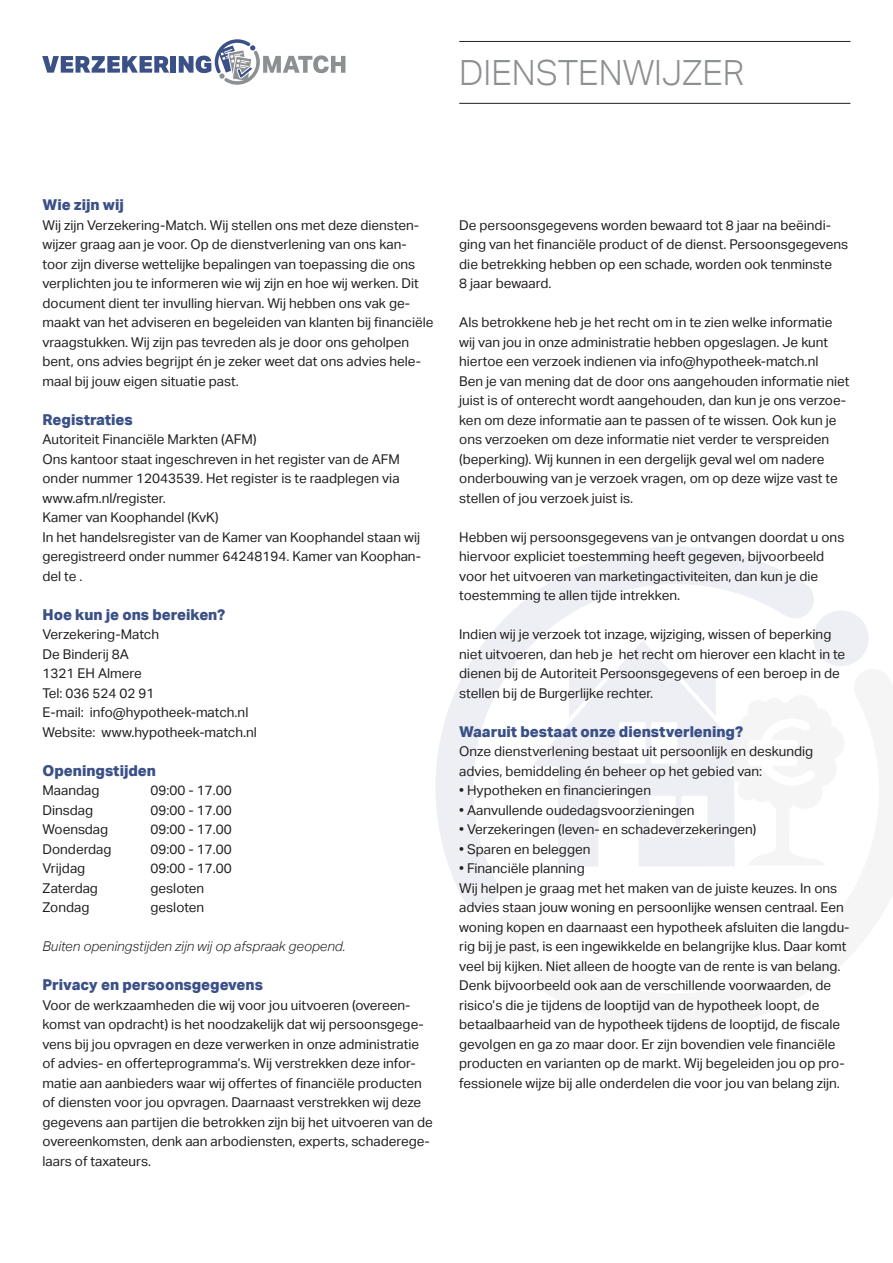
<style>
.page{position:relative;width:893px;height:1263px;background:#fff}
.page>*{position:absolute;margin:0;border:0;box-sizing:border-box;transform-origin:0 0}
.t1{font:300 34.8px "Aktiv Grotesk";color:#8d9093}
.t2{font:800 15px "Aktiv Grotesk";color:#3a5087}
.t3{font:13.5px/19.5px "Aktiv Grotesk";color:#231f20}
.t4{font:italic 300 13.5px "Aktiv Grotesk";color:#231f20}
</style>
<div class="page">
<div style="left:813px;top:610px;width:56px;height:56px;background:#eeeff4;border-radius:50%"></div>
<svg style="left:436px;top:546px;width:410px;height:363px"></svg>
<svg style="left:518px;top:631px;width:251px;height:241px"></svg>
<svg style="left:728px;top:695px;width:116px;height:170px"></svg>
<div style="left:748px;top:740px;width:50px;height:8px;background:#fff;border-radius:4px"></div>
<div style="left:748px;top:757px;width:50px;height:9px;background:#fff;border-radius:4px"></div>
<div style="left:485px;top:911px;width:56px;height:56px;background:#f5f5f5;border-radius:50%"></div>
<div style="left:483px;top:909px;width:60px;height:60px;border:4px solid #fff;border-radius:50%"></div>
<hr style="left:459px;top:41px;width:391px;height:1px;background:#231f20">
<hr style="left:459px;top:103px;width:391px;height:1px;background:#231f20">
<svg style="left:42px;top:56px;width:127px;height:17px"></svg>
<div style="left:171px;top:56px;width:5px;height:17px;background:#3a5087"></div>
<svg style="left:179px;top:39px;width:166px;height:46px"></svg>
<p class="t1" style="left:459px;top:53px;width:287px">DIENSTENWIJZER</p>
<p class="t2" style="left:43px;top:195px;width:83px">Wie zijn wij</p>
<p class="t3" style="left:43px;top:215px;width:392px">Wij zijn Verzekering-Match. Wij stellen ons met deze diensten&shy;wijzer graag aan je voor. Op de dienstverlening van ons kan&shy;toor zijn diverse wettelijke bepalingen van toepassing die ons verplichten jou te informeren wie wij zijn en hoe wij werken. Dit document dient ter invulling hiervan. Wij hebben ons vak ge&shy;maakt van het adviseren en begeleiden van klanten bij financiële vraagstukken. Wij zijn pas tevreden als je door ons geholpen bent, ons advies begrijpt én je zeker weet dat ons advies hele&shy;maal bij jouw eigen situatie past.</p>
<p class="t2" style="left:43px;top:410px;width:92px">Registraties</p>
<p class="t3" style="left:43px;top:430px;width:216px">Autoriteit Financiële Markten (AFM)</p>
<p class="t3" style="left:43px;top:449px;width:359px">Ons kantoor staat ingeschreven in het register van de AFM</p>
<p class="t3" style="left:43px;top:469px;width:359px">onder nummer 12043539. Het register is te raadplegen via www.afm.nl/register.</p>
<p class="t3" style="left:43px;top:508px;width:178px">Kamer van Koophandel (KvK)</p>
<p class="t3" style="left:43px;top:527px;width:380px;text-align:justify">In het handelsregister van de Kamer van Koophandel staan wij geregistreerd onder nummer 64248194. Kamer van Koophan&shy;del te .</p>
<p class="t2" style="left:43px;top:605px;width:184px">Hoe kun je ons bereiken?</p>
<p class="t3" style="left:43px;top:625px;width:118px">Verzekering-Match</p>
<p class="t3" style="left:43px;top:644px;width:88px">De Binderij 8A</p>
<p class="t3" style="left:43px;top:664px;width:101px">1321 EH Almere</p>
<p class="t3" style="left:43px;top:683px;width:114px">Tel: 036 524 02 91</p>
<p class="t3" style="left:43px;top:703px;width:207px">E-mail: info@hypotheek-match.nl</p>
<p class="t3" style="left:43px;top:722px;width:216px">Website: www.hypotheek-match.nl</p>
<p class="t2" style="left:43px;top:761px;width:115px">Openingstijden</p>
<p class="t3" style="left:43px;top:781px;width:58px">Maandag</p>
<p class="t3" style="left:151px;top:781px;width:83px">09:00 - 17.00</p>
<p class="t3" style="left:43px;top:800px;width:52px">Dinsdag</p>
<p class="t3" style="left:151px;top:800px;width:83px">09:00 - 17.00</p>
<p class="t3" style="left:43px;top:820px;width:67px">Woensdag</p>
<p class="t3" style="left:151px;top:820px;width:83px">09:00 - 17.00</p>
<p class="t3" style="left:43px;top:839px;width:71px">Donderdag</p>
<p class="t3" style="left:151px;top:839px;width:83px">09:00 - 17.00</p>
<p class="t3" style="left:43px;top:859px;width:44px">Vrijdag</p>
<p class="t3" style="left:151px;top:859px;width:83px">09:00 - 17.00</p>
<p class="t3" style="left:43px;top:878px;width:57px">Zaterdag</p>
<p class="t3" style="left:151px;top:878px;width:55px">gesloten</p>
<p class="t3" style="left:43px;top:898px;width:48px">Zondag</p>
<p class="t3" style="left:151px;top:898px;width:55px">gesloten</p>
<p class="t4" style="left:43px;top:938px;width:304px">Buiten openingstijden zijn wij op afspraak geopend.</p>
<p class="t2" style="left:43px;top:975px;width:222px">Privacy en persoonsgegevens</p>
<p class="t3" style="left:43px;top:995px;width:392px">Voor de werkzaamheden die wij voor jou uitvoeren (overeen&shy;komst van opdracht) is het noodzakelijk dat wij persoonsgege&shy;vens bij jou opvragen en deze verwerken in onze administratie of advies- en offerteprogramma’s. Wij verstrekken deze infor&shy;matie aan aanbieders waar wij offertes of financiële producten of diensten voor jou opvragen. Daarnaast verstrekken wij deze gegevens aan partijen die betrokken zijn bij het uitvoeren van de overeenkomsten, denk aan arbodiensten, experts, schaderege&shy;laars of taxateurs.</p>
<p class="t3" style="left:459px;top:215px;width:390px">De persoonsgegevens worden bewaard tot 8 jaar na beëindi&shy;ging van het financiële product of de dienst. Persoonsgegevens die betrekking hebben op een schade, worden ook tenminste</p>
<p class="t3" style="left:459px;top:274px;width:94px">8 jaar bewaard.</p>
<p class="t3" style="left:459px;top:313px;width:375px">Als betrokkene heb je het recht om in te zien welke informatie wij van jou in onze administratie hebben opgeslagen. Je kunt hiertoe een verzoek indienen via info@hypotheek-match.nl</p>
<p class="t3" style="left:459px;top:371px;width:392px">Ben je van mening dat de door ons aangehouden informatie niet juist is of onterecht wordt aangehouden, dan kun je ons verzoe&shy;ken om deze informatie aan te passen of te wissen. Ook kun je ons verzoeken om deze informatie niet verder te verspreiden (beperking). Wij kunnen in een dergelijk geval wel om nadere onderbouwing van je verzoek vragen, om op deze wijze vast te stellen of jou verzoek juist is.</p>
<p class="t3" style="left:459px;top:527px;width:387px">Hebben wij persoonsgegevens van je ontvangen doordat u ons hiervoor expliciet toestemming heeft gegeven, bijvoorbeeld voor het uitvoeren van marketingactiviteiten, dan kun je die toestemming te allen tijde intrekken.</p>
<p class="t3" style="left:459px;top:625px;width:387px">Indien wij je verzoek tot inzage, wijziging, wissen of beperking niet uitvoeren, dan heb je het recht om hierover een klacht in te dienen bij de Autoriteit Persoonsgegevens of een beroep in de stellen bij de Burgerlijke rechter.</p>
<p class="t2" style="left:459px;top:722px;width:285px">Waaruit bestaat onze dienstverlening?</p>
<p class="t3" style="left:459px;top:742px;width:355px">Onze dienstverlening bestaat uit persoonlijk en deskundig</p>
<p class="t3" style="left:459px;top:761px;width:305px">advies, bemiddeling én beheer op het gebied van:</p>
<p class="t3" style="left:459px;top:781px;width:193px">• Hypotheken en financieringen</p>
<p class="t3" style="left:459px;top:800px;width:237px">• Aanvullende oudedagsvoorzieningen</p>
<p class="t3" style="left:459px;top:820px;width:299px">• Verzekeringen (leven- en schadeverzekeringen)</p>
<p class="t3" style="left:459px;top:839px;width:133px">• Sparen en beleggen</p>
<p class="t3" style="left:459px;top:859px;width:127px">• Financiële planning</p>
<p class="t3" style="left:459px;top:878px;width:392px">Wij helpen je graag met het maken van de juiste keuzes. In ons advies staan jouw woning en persoonlijke wensen centraal. Een woning kopen en daarnaast een hypotheek afsluiten die langdu&shy;rig bij je past, is een ingewikkelde en belangrijke klus. Daar komt veel bij kijken. Niet alleen de hoogte van de rente is van belang.<br>Denk bijvoorbeeld ook aan de verschillende voorwaarden, de risico’s die je tijdens de looptijd van de hypotheek loopt, de betaalbaarheid van de hypotheek tijdens de looptijd, de fiscale gevolgen en ga zo maar door. Er zijn bovendien vele financiële producten en varianten op de markt. Wij begeleiden jou op pro&shy;fessionele wijze bij alle onderdelen die voor jou van belang zijn.</p>
</div>
